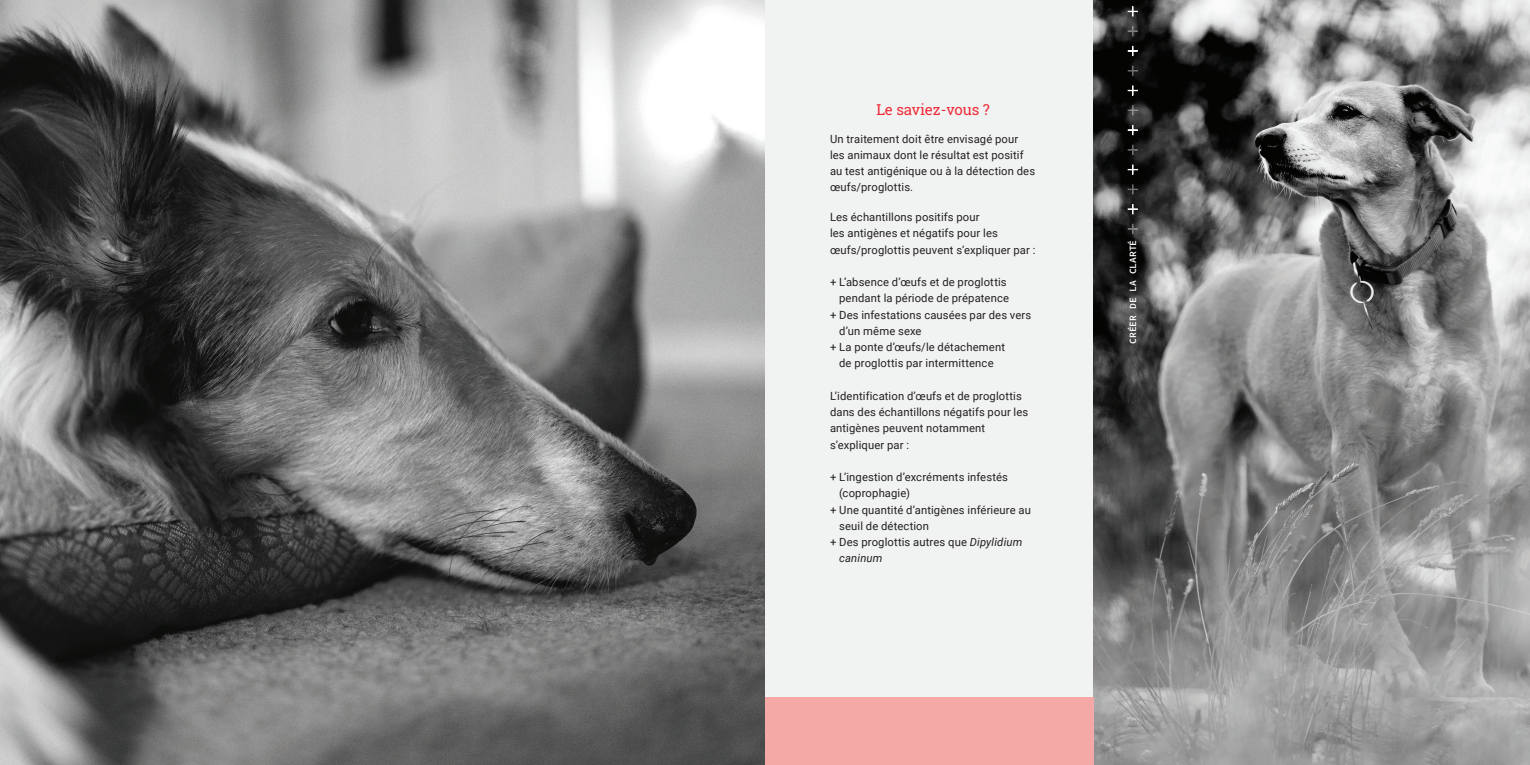
<style>
.page{position:relative;width:1530px;height:765px;background:#fff}
.page>*{position:absolute;margin:0;border:0;box-sizing:border-box;transform-origin:0 0}
.Modified_did_you_kno{font:15px "Roboto Slab";letter-spacing:-.01em;color:#ee2b37}
.Modified_Did_you_kno{font:11.25px/16.2px "Roboto";letter-spacing:.01em;color:#231f20}
.t1{font:9.62px "Source Code Variable";color:#fff}
.s1{font-style:italic}
</style>
<div class="page">
<div style="left:765px;top:0;width:455px;height:765px;background:#f1f3f3"></div>
<img style="left:1094px;top:0;width:436px;height:765px">
<svg style="left:1128px;top:6px;width:10px;height:10px"></svg>
<svg style="left:1128px;top:26px;width:10px;height:10px"></svg>
<svg style="left:1128px;top:46px;width:10px;height:10px"></svg>
<svg style="left:1128px;top:66px;width:10px;height:10px"></svg>
<svg style="left:1128px;top:86px;width:10px;height:10px"></svg>
<svg style="left:1128px;top:105px;width:10px;height:10px"></svg>
<svg style="left:1128px;top:125px;width:10px;height:10px"></svg>
<svg style="left:1128px;top:145px;width:10px;height:10px"></svg>
<svg style="left:1128px;top:165px;width:10px;height:10px"></svg>
<svg style="left:1128px;top:184px;width:10px;height:10px"></svg>
<svg style="left:1128px;top:204px;width:10px;height:10px"></svg>
<svg style="left:1128px;top:224px;width:10px;height:10px"></svg>
<div style="left:765px;top:698px;width:329px;height:67px;background:#f5a9a7"></div>
<img style="left:0;top:0;width:765px;height:765px">
<p class="Modified_did_you_kno" style="left:876px;top:99px;width:115px">Le saviez-vous ?</p>
<p class="Modified_Did_you_kno" style="left:830px;top:130px;width:207px">Un traitement doit être envisagé pour les animaux dont le résultat est positif au test antigénique ou à la détection des œufs/proglottis.</p>
<p class="Modified_Did_you_kno" style="left:830px;top:209px;width:207px">Les échantillons positifs pour<br>les antigènes et négatifs pour les œufs/proglottis peuvent s’expliquer par :</p>
<p class="Modified_Did_you_kno" style="left:830px;top:274px;width:181px;text-align:right">+ L’absence d’œufs et de proglottis pendant la période de prépatence</p>
<p class="Modified_Did_you_kno" style="left:839px;top:306px;width:194px;text-indent:-9px">+ Des infestations causées par des vers d’un même sexe</p>
<p class="Modified_Did_you_kno" style="left:830px;top:339px;width:177px;text-align:center">+ La ponte d’œufs/le détachement de proglottis par intermittence</p>
<p class="Modified_Did_you_kno" style="left:830px;top:387px;width:200px">L’identification d’œufs et de proglottis dans des échantillons négatifs pour les antigènes peuvent notamment s’expliquer par :</p>
<p class="Modified_Did_you_kno" style="left:839px;top:469px;width:170px;text-indent:-9px">+ L’ingestion d’excréments infestés (coprophagie)</p>
<p class="Modified_Did_you_kno" style="left:839px;top:501px;width:193px;text-indent:-9px">+ Une quantité d’antigènes inférieure au seuil de détection</p>
<p class="Modified_Did_you_kno" style="left:839px;top:534px;width:185px;text-indent:-9px">+ Des proglottis autres que <span class="s1">Dipylidium caninum</span></p>
<p class="t1" style="left:1126px;top:344px;width:106px;rotate:-90deg">CRÉER DE LA CLARTÉ</p>
</div>
